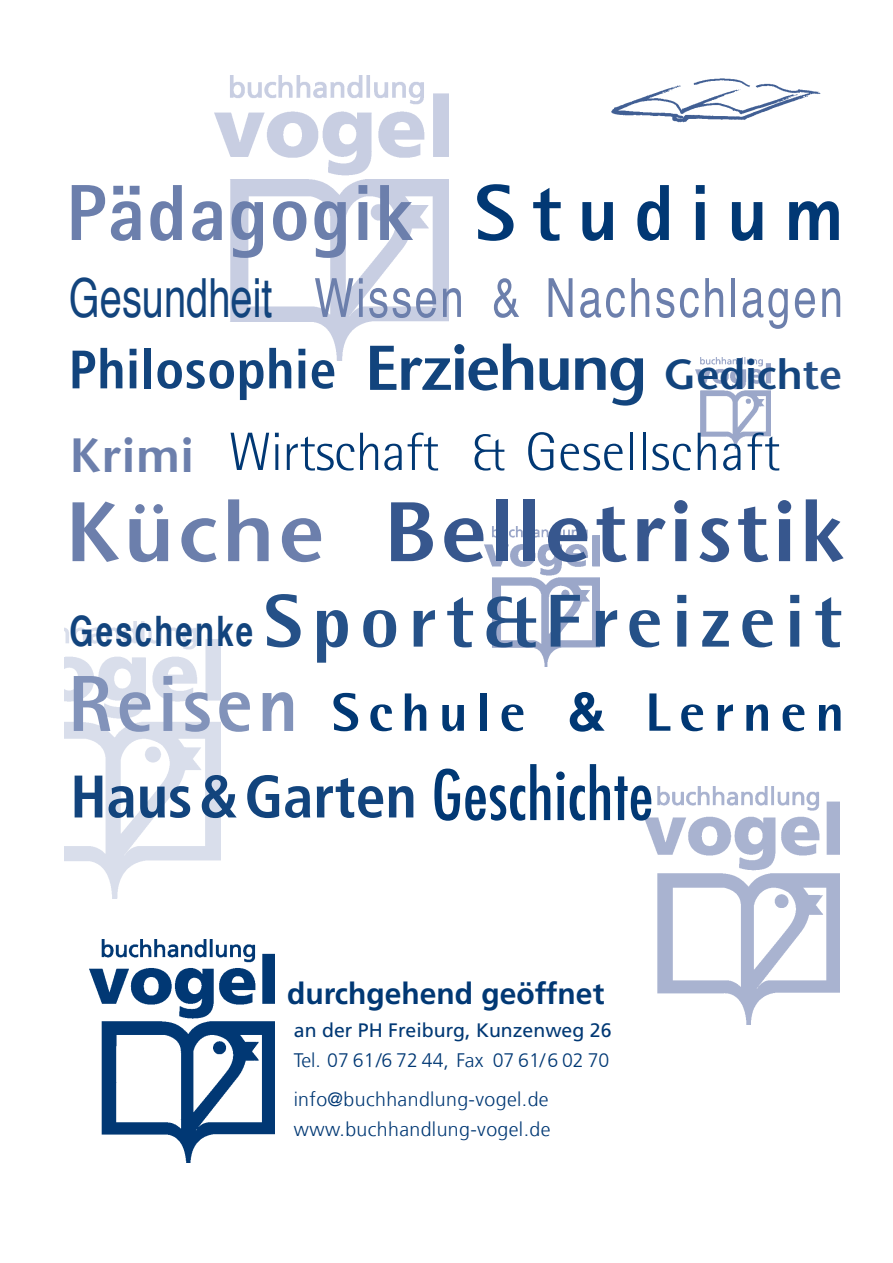
<style>
.page{position:relative;width:893px;height:1263px;background:#fff}
.page>*{position:absolute;margin:0;border:0;box-sizing:border-box;transform-origin:0 0}
.t1{font:600 84px "Stone Sans";letter-spacing:.05em;color:#37578e}
.t2{font:800 79.65px "Rotis Sans Serif";letter-spacing:.02em;color:#6c7fac}
.t3{font:800 75px "Rotis Semi Sans";letter-spacing:.125em;color:#255188}
.t4{font:700 condensed 60px "Frutiger LT Com";color:#12447d}
.t5{font:condensed 54px "Helvetica";letter-spacing:.045em;color:#6c7fac;scale:.95 1}
.t6{font:700 condensed 54px "Frutiger LT Com";letter-spacing:.01em;color:#12447d}
.t7{font:300 54px "Rotis Semi Sans";letter-spacing:.01em;color:#013874}
.t8{font:800 54px "Rotis Semi Sans";letter-spacing:.16em;color:#013874}
.t9{font:700 30px "Frutiger LT Com";color:#013874}
.t10{font:300 19.5px/38.5px "Frutiger LT Com";letter-spacing:.02em;color:#013874}
.t11{font:19.5px "Frutiger LT Com";color:#013874}
.s1{color:#013874}
.s2{color:#12447d}
.s3{font-family:"Stone Sans";font-weight:600;font-stretch:normal;font-size:63px}
.s4{font-family:"Stone Sans";font-weight:600;font-stretch:normal;font-size:42px}
.s5{font-family:"Stone Sans";font-weight:600;font-stretch:normal;font-size:42px;color:#255188}
.s6{font-family:"Stone Sans";font-weight:600;font-size:48px;color:#6c7fac}
.s7{color:#6c7fac}
.s8{font-family:"Helvetica";font-weight:700;font-stretch:condensed;font-size:42px;color:#12447d}
.s9{font-family:"Rotis Sans Serif";font-size:79.65px;color:#8293ba}
.s10{font-family:"Helvetica";font-weight:700}
.s11{font-family:"Futura";font-weight:500;font-size:67.5px;color:#013874}
</style>
<div class="page">
<img style="left:696px;top:358px;width:75px;height:91px">
<img style="left:644px;top:786px;width:196px;height:239px">
<img style="left:65px;top:621px;width:156px;height:278px">
<img style="left:485px;top:526px;width:115px;height:140px">
<img style="left:215px;top:75px;width:233px;height:285px">
<img style="left:611px;top:78px;width:210px;height:45px">
<img style="left:90px;top:939px;width:184px;height:224px">
<h2 class="t2" style="left:66px;top:162px;width:780px">Pädagogik <span class="s1">S t u d i u m</span></h2>
<h3 class="t5" style="left:69px;top:264px;width:816px"><span class="s2">Gesundheit</span> Wissen &amp; Nachschlagen</h3>
<h3 class="t6" style="left:69px;top:338px;width:775px">Philosophie <span class="s3">Erziehung</span> <span class="s4">Gedich</span><span class="s5">te</span></h3>
<h3 class="t7" style="left:70px;top:421px;width:712px"><span class="s6">Krimi</span> Wirtschaft &amp; Gesellschaft</h3>
<h1 class="t1" style="left:66px;top:480px;width:779px"><span class="s7">Küche</span> Belletristik</h1>
<h3 class="t3" style="left:70px;top:573px;width:774px"><span class="s8">Geschenke</span> Sport&amp;Freizeit</h3>
<h3 class="t8" style="left:68px;top:678px;width:778px"><span class="s9">Reisen</span> Schule <span class="s10">&amp;</span> Lernen</h3>
<h3 class="t4" style="left:70px;top:761px;width:585px">Haus &amp; Garten <span class="s11">Geschichte</span></h3>
<h3 class="t9" style="left:287px;top:976px;width:319px">durchgehend geöffnet</h3>
<p class="t11" style="left:294px;top:1019px;width:319px">an der PH Freiburg, Kunzenweg 26</p>
<p class="t10" style="left:294px;top:1041px;width:317px">Tel. 07 61/6 72 44, Fax 07 61/6 02 70 info@buchhandlung-vogel.de</p>
<p class="t10" style="left:294px;top:1110px;width:258px">www.buchhandlung-vogel.de</p>
</div>
